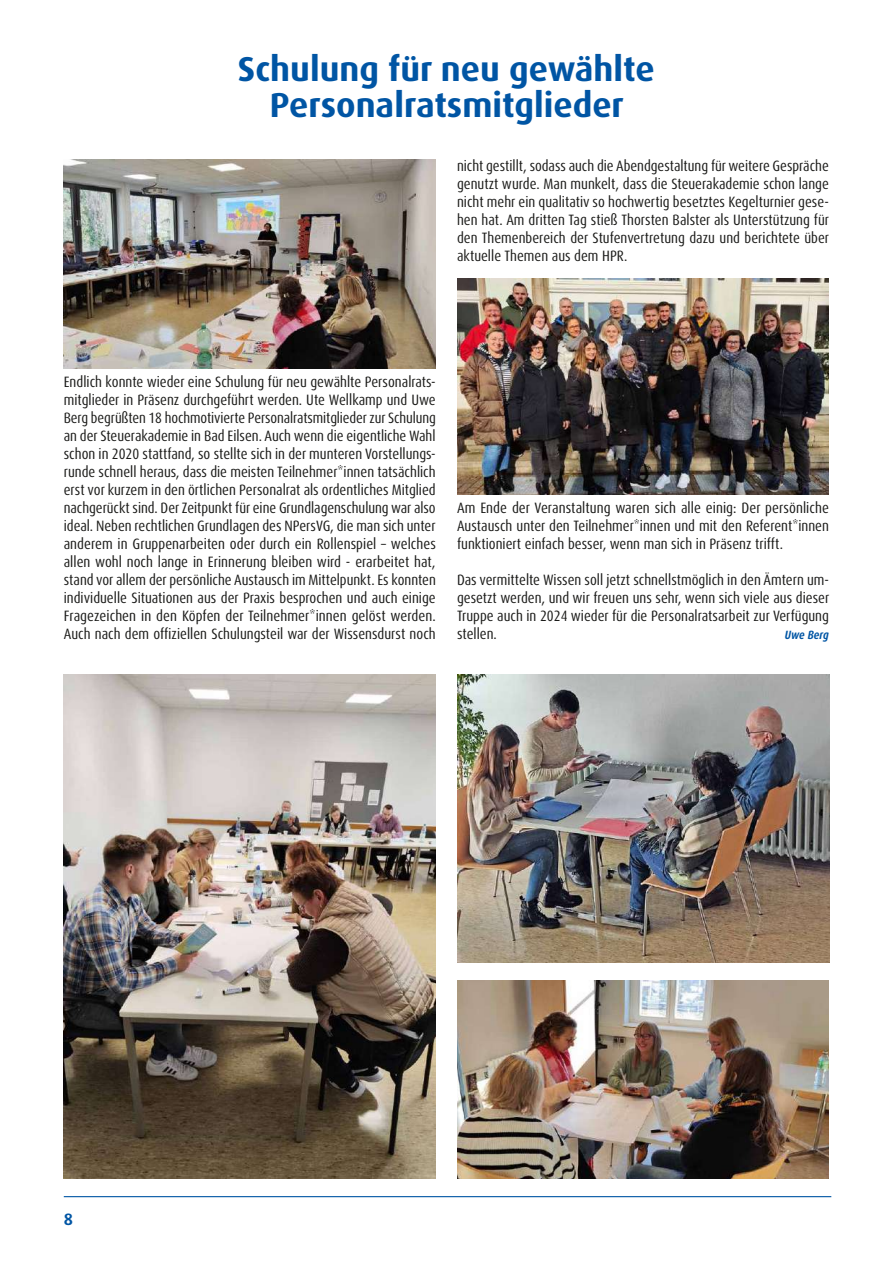
<style>
.page{position:relative;width:893px;height:1263px;background:#fff}
.page>*{position:absolute;margin:0;border:0;box-sizing:border-box;transform-origin:0 0}
.t1{font:700 34.5px/36px "Dax Pro";color:#0055a4;text-align:center}
.t2{font:700 16.5px "Dax Pro";color:#0055a4}
.t3{font:condensed 15px/18px "Dax Pro";color:#1a1a18;text-align:justify}
.t4{font:italic 700 condensed 12px "Dax Pro";color:#0055a4}
</style>
<div class="page">
<img style="left:64px;top:159px;width:372px;height:210px">
<img style="left:457px;top:675px;width:372px;height:288px">
<img style="left:457px;top:279px;width:372px;height:216px">
<img style="left:64px;top:675px;width:372px;height:504px">
<img style="left:457px;top:981px;width:372px;height:198px">
<hr style="left:64px;top:1196px;width:767px;height:1px;background:#0055a4">
<h1 class="t1" style="left:238px;top:51px;width:418px">Schulung für neu gewählte<br>Personalratsmitglieder</h1>
<p class="t3" style="left:457px;top:156px;width:374px">nicht gestillt, sodass auch die Abendgestaltung für weitere Gespräche genutzt wurde. Man munkelt, dass die Steuerakademie schon lange nicht mehr ein qualitativ so hochwertig besetztes Kegelturnier gese&shy;hen hat. Am dritten Tag stieß Thorsten Balster als Unterstützung für den Themenbereich der Stufenvertretung dazu und berichtete über aktuelle Themen aus dem HPR.</p>
<p class="t3" style="left:64px;top:372px;width:374px">Endlich konnte wieder eine Schulung für neu gewählte Personalrats&shy;mitglieder in Präsenz durchgeführt werden. Ute Wellkamp und Uwe Berg begrüßten 18 hochmotivierte Personalratsmitglieder zur Schulung an der Steuerakademie in Bad Eilsen. Auch wenn die eigentliche Wahl schon in 2020 stattfand, so stellte sich in der munteren Vorstellungs&shy;runde schnell heraus, dass die meisten Teilnehmer*innen tatsächlich erst vor kurzem in den örtlichen Personalrat als ordentliches Mitglied nachgerückt sind. Der Zeitpunkt für eine Grundlagenschulung war also ideal. Neben rechtlichen Grundlagen des NPersVG, die man sich unter anderem in Gruppenarbeiten oder durch ein Rollenspiel – welches allen wohl noch lange in Erinnerung bleiben wird - erarbeitet hat, stand vor allem der persönliche Austausch im Mittelpunkt. Es konnten individuelle Situationen aus der Praxis besprochen und auch einige Fragezeichen in den Köpfen der Teilnehmer*innen gelöst werden.<br>Auch nach dem offiziellen Schulungsteil war der Wissensdurst noch</p>
<p class="t3" style="left:457px;top:498px;width:373px">Am Ende der Veranstaltung waren sich alle einig: Der persönliche Austausch unter den Teilnehmer*innen und mit den Referent*innen funktioniert einfach besser, wenn man sich in Präsenz trifft.</p>
<p class="t3" style="left:457px;top:570px;width:374px">Das vermittelte Wissen soll jetzt schnellstmöglich in den Ämtern um&shy;gesetzt werden, und wir freuen uns sehr, wenn sich viele aus dieser Truppe auch in 2024 wieder für die Personalratsarbeit zur Verfügung stellen.</p>
<p class="t4" style="left:785px;top:627px;width:46px">Uwe Berg</p>
<p class="t2" style="left:64px;top:1208px;width:11px">8</p>
</div>
